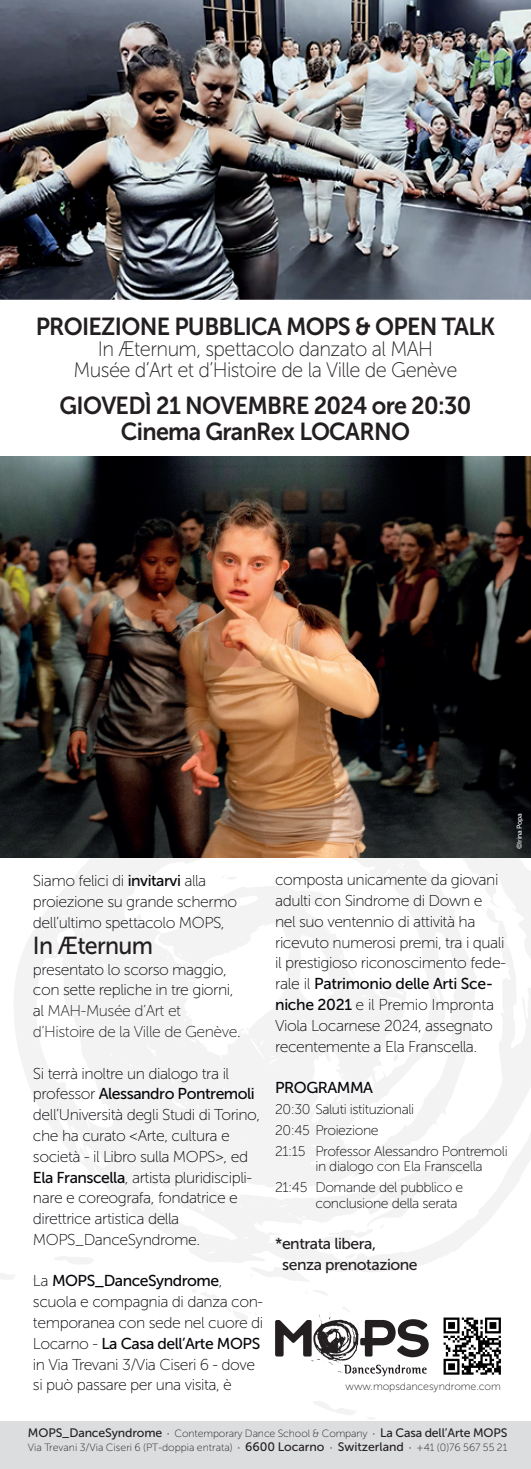
<style>
.page{position:relative;width:531px;height:1469px;background:#fff}
.page>*{position:absolute;margin:0;border:0;box-sizing:border-box;transform-origin:0 0}
.t1{font:24.5px/26.2px "Museo Sans 700";letter-spacing:-.03em;color:#231f20;scale:.95 1}
.t2{font:24.5px "Museo Sans 500";letter-spacing:-.03em;color:#231f20;scale:.95 1}
.t3{font:21px/21px "Museo Sans 100";letter-spacing:-.03em;color:#231f20;text-align:center;scale:.95 1}
.t4{font:15.75px/20.8px "Museo Sans 100";letter-spacing:-.03em;color:#05060a}
.t5{font:15.75px "Museo Sans 500";letter-spacing:-.03em;color:#05060a}
.t6{font:15.75px/21px "Museo Sans 500";letter-spacing:-.03em;color:#231f20}
.t7{font:14px/20.8px "Museo Sans 100";letter-spacing:-.03em;color:#05060a}
.t8{font:12.25px "Museo Sans 500";letter-spacing:-.01em;color:#231f20}
.t9{font:10.67px "Museo Sans 100";letter-spacing:-.01em;color:#231f20}
.t10{font:10.5px "Museo Sans 100";color:#231f20}
.t11{font:7px "Museo Sans 500";letter-spacing:-.03em;color:#fff}
.s1{font-family:"Museo Sans 100"}
.s2{font-family:"Museo Sans 500"}
.s3{color:#231f20}
.s4{font-size:10.5px}
.s5{font-family:"Museo Sans 100";font-size:10.5px}
.s6{font-family:"Museo Sans 500";font-size:12.25px}
</style>
<div class="page">
<img style="left:0;top:857px;width:531px;height:562px">
<div style="left:0;top:1421px;width:531px;height:47px;background:#dcdddf"></div>
<img style="left:441px;top:1315px;width:63px;height:62px">
<svg style="left:275px;top:1311px;width:154px;height:65px"></svg>
<img style="left:0;top:0;width:531px;height:300px">
<img style="left:0;top:456px;width:531px;height:401px">
<h1 class="t1" style="left:36px;top:313px;width:485px">PROIEZIONE PUBBLICA MOPS &amp; OPEN TALK</h1>
<h2 class="t3" style="left:74px;top:338px;width:405px">In Æternum, spettacolo danzato al MAH<br>Musée d’Art et d’Histoire de la Ville de Genève</h2>
<h1 class="t1" style="left:60px;top:392px;width:167px">GIOVEDÌ 21 Novembre</h1>
<h1 class="t1" style="left:121px;top:392px;width:370px;text-indent:193px">2024 ore 20:30<br>Cinema GranRex Locarno</h1>
<p class="t11" style="left:515px;top:849px;width:38px;rotate:-90deg">©Irina Popa</p>
<p class="t4" style="left:275px;top:869px;width:232px">composta unicamente da giovani adulti con Sindrome di Down e nel suo ventennio di attività ha ricevuto numerosi premi, tra i quali il prestigioso riconoscimento fede-</p>
<p class="t5" style="left:275px;top:975px;width:220px"><span class="s1">rale il</span> Patrimonio delle Arti Sce-</p>
<p class="t4" style="left:275px;top:994px;width:220px;text-align:justify"><span class="s2">niche 2021</span> e il Premio Impronta Viola Locarnese 2024, assegnato recentemente a Ela Franscella.</p>
<p class="t5" style="left:275px;top:1079px;width:99px">PROGRAMMA</p>
<p class="t7" style="left:275px;top:1098px;width:234px">20:30 Saluti istituzionali<br>20:45 Proiezione<br>21:15 Professor Alessandro Pontremoli</p>
<p class="t7" style="left:275px;top:1156px;width:209px;text-indent:40px">in dialogo con Ela Franscella<br>21:45 Domande del pubblico e</p>
<p class="t7" style="left:315px;top:1192px;width:144px">conclusione della serata</p>
<p class="t6" style="left:282px;top:1233px;width:137px;text-indent:-7px">*entrata libera, senza prenotazione</p>
<p class="t4" style="left:33px;top:870px;width:206px">Siamo felici di <span class="s2">invitarvi</span> alla proiezione su grande schermo dell’ultimo spettacolo MOPS,</p>
<h1 class="t2" style="left:33px;top:932px;width:128px">In Æternum</h1>
<p class="t4" style="left:33px;top:959px;width:209px">presentato lo scorso maggio, con sette repliche in tre giorni, al <span class="s3">MAH-Musée d’Art et d’Histoire de la Ville de Genève</span>.</p>
<p class="t4" style="left:33px;top:1062px;width:198px">Si terrà inoltre un dialogo tra il</p>
<p class="t5" style="left:33px;top:1085px;width:223px"><span class="s1">professor</span> Alessandro Pontremoli</p>
<p class="t4" style="left:33px;top:1104px;width:229px">dell’Università degli Studi di Torino, che ha curato &lt;Arte, cultura e società - il Libro sulla MOPS&gt;, ed<br><span class="s2">Ela Franscella</span>, artista pluridiscipli&shy;nare e coreografa, fondatrice e direttrice artistica della<br>MOPS_DanceSyndrome.</p>
<p class="t5" style="left:33px;top:1272px;width:191px"><span class="s1">La</span> MOPS_DanceSyndrome<span class="s1">,</span></p>
<p class="t4" style="left:33px;top:1291px;width:232px">scuola e compagnia di danza con&shy;temporanea con sede nel cuore di</p>
<p class="t5" style="left:33px;top:1334px;width:229px"><span class="s1">Locarno -</span> La Casa dell’Arte MOPS</p>
<p class="t4" style="left:33px;top:1353px;width:224px">in Via Trevani 3/Via Ciseri 6 - dove si può passare per una visita, è</p>
<p class="t8" style="left:28px;top:1426px;width:481px">MOPS_DanceSyndrome <span class="s4">·</span> <span class="s5">Contemporary Dance School &amp; Company</span> <span class="s4">·</span> La Casa dell’Arte MOPS</p>
<p class="t10" style="left:28px;top:1441px;width:481px">Via Trevani 3/Via Ciseri 6 (PT-doppia entrata) <span class="s2">·</span> <span class="s6">6600 Locarno</span> <span class="s2">·</span> <span class="s6">Switzerland</span> <span class="s2">·</span> +41 (0)76 567 55 21</p>
<p class="t9" style="left:345px;top:1380px;width:157px">www.mopsdancesyndrome.com</p>
</div>
